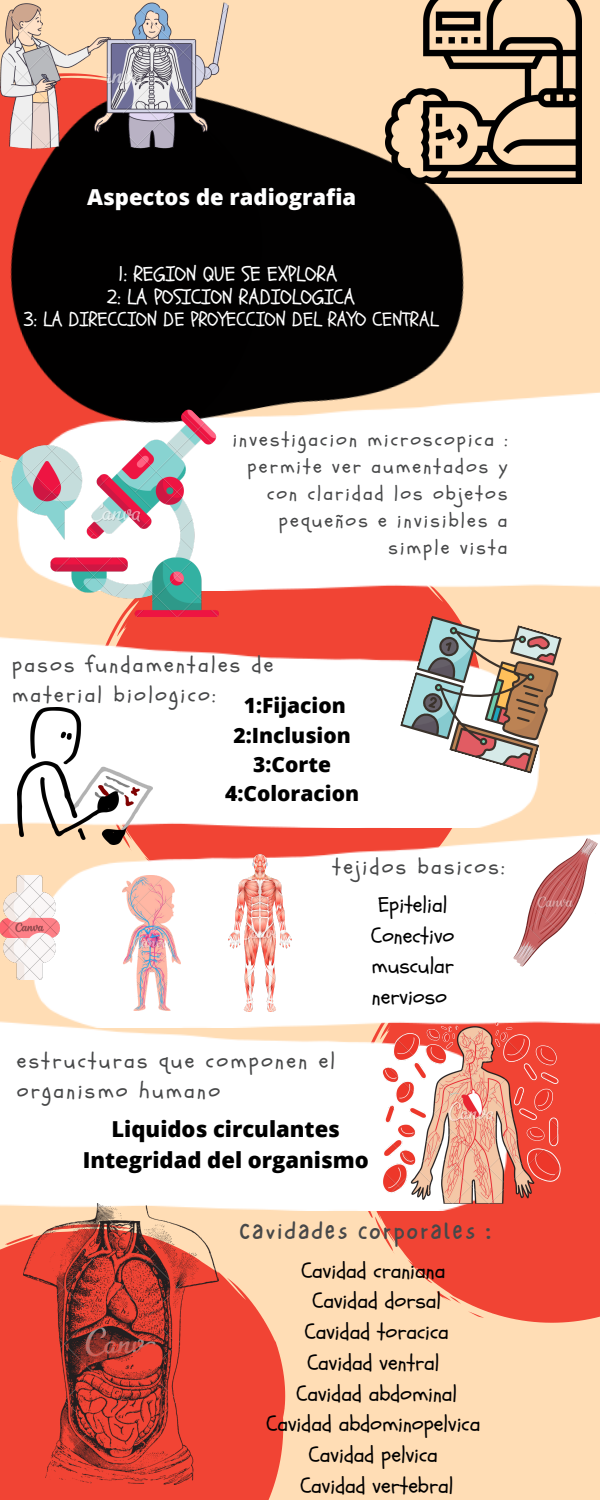
<style>
.page{position:relative;width:600px;height:1500px;background:#ffddb5}
.page>*{position:absolute;margin:0;border:0;box-sizing:border-box;transform-origin:0 0}
.t1{font:22.8px "NF One Little Font Regular";letter-spacing:.11em;color:#474849}
.t2{font:22px "Schoolbell";color:#000}
.t3{font:800 22px "Open Sans";color:#000}
.t4{font:800 22px "Open Sans";color:#fff}
.t5{font:21.8px/30px "Schoolbell";letter-spacing:.11em;color:#474849}
.t6{font:800 21px "Open Sans";color:#000}
.t7{font:20.8px "Schoolbell";color:#fff}
.t8{font:19.9px "Schoolbell";color:#fff}
.t9{font:19.8px/27px "Schoolbell";letter-spacing:.11em;color:#474849;text-align:right}
</style>
<div class="page">
<div style="left:113px;top:591px;width:333px;height:38px;background:#f14434"></div>
<img style="left:348px;top:1027px;width:252px;height:296px">
<img style="left:0;top:1237px;width:286px;height:263px">
<div style="left:219px;top:392px;width:381px;height:199px;background:#fff"></div>
<img style="left:0;top:629px;width:539px;height:199px">
<img style="left:33px;top:828px;width:567px;height:199px">
<div style="left:0;top:1011px;width:507px;height:199px;background:#fff"></div>
<img style="left:0;top:2px;width:502px;height:470px">
<img style="left:0;top:3px;width:229px;height:145px">
<img style="left:385px;top:0;width:197px;height:183px">
<img style="left:10px;top:410px;width:209px;height:207px">
<img style="left:17px;top:708px;width:135px;height:136px">
<svg style="left:397px;top:601px;width:165px;height:173px"></svg>
<img style="left:513px;top:838px;width:84px;height:129px">
<img style="left:229px;top:855px;width:63px;height:157px">
<img style="left:0;top:876px;width:60px;height:103px">
<img style="left:122px;top:876px;width:59px;height:135px">
<img style="left:24px;top:1204px;width:195px;height:280px">
<img style="left:381px;top:1022px;width:180px;height:182px">
<p class="t4" style="left:87px;top:181px;width:270px">Aspectos de radiografia</p>
<p class="t7" style="left:118px;top:260px;width:221px">1: REGION QUE SE EXPLORA</p>
<p class="t7" style="left:107px;top:283px;width:250px">2: LA POSICION RADIOLOGICA</p>
<p class="t8" style="left:24px;top:307px;width:416px">3: LA DIRECCION DE PROYECCION DEL RAYO CENTRAL</p>
<p class="t9" style="left:233px;top:427px;width:276px">investigacion microscopica : permite ver aumentados y con claridad los objetos pequeños e invisibles a simple vista</p>
<p class="t5" style="left:12px;top:650px;width:263px">pasos fundamentales de material biologico:</p>
<p class="t6" style="left:244px;top:691px;width:103px">1:Fijacion</p>
<p class="t6" style="left:233px;top:720px;width:119px">2:Inclusion</p>
<p class="t6" style="left:253px;top:749px;width:79px">3:Corte</p>
<p class="t6" style="left:225px;top:779px;width:136px">4:Coloracion</p>
<p class="t5" style="left:332px;top:853px;width:174px">tejidos basicos:</p>
<p class="t5" style="left:17px;top:1046px;width:320px">estructuras que componen el organismo humano</p>
<p class="t2" style="left:378px;top:890px;width:71px">Epitelial</p>
<p class="t2" style="left:371px;top:921px;width:85px">Conectivo</p>
<p class="t2" style="left:372px;top:951px;width:84px">muscular</p>
<p class="t2" style="left:372px;top:982px;width:77px">nervioso</p>
<p class="t3" style="left:112px;top:1113px;width:230px">Liquidos circulantes</p>
<p class="t3" style="left:83px;top:1144px;width:288px">Integridad del organismo</p>
<p class="t1" style="left:239px;top:1218px;width:254px">Cavidades corporales :</p>
<p class="t2" style="left:301px;top:1256px;width:146px">Cavidad craniana</p>
<p class="t2" style="left:313px;top:1286px;width:130px">Cavidad dorsal</p>
<p class="t2" style="left:305px;top:1317px;width:146px">Cavidad toracica</p>
<p class="t2" style="left:307px;top:1348px;width:134px">Cavidad ventral</p>
<p class="t2" style="left:296px;top:1379px;width:162px">Cavidad abdominal</p>
<p class="t2" style="left:266px;top:1409px;width:215px">Cavidad abdominopelvica</p>
<p class="t2" style="left:309px;top:1440px;width:130px">Cavidad pelvica</p>
<p class="t2" style="left:300px;top:1471px;width:154px">Cavidad vertebral</p>
</div>
